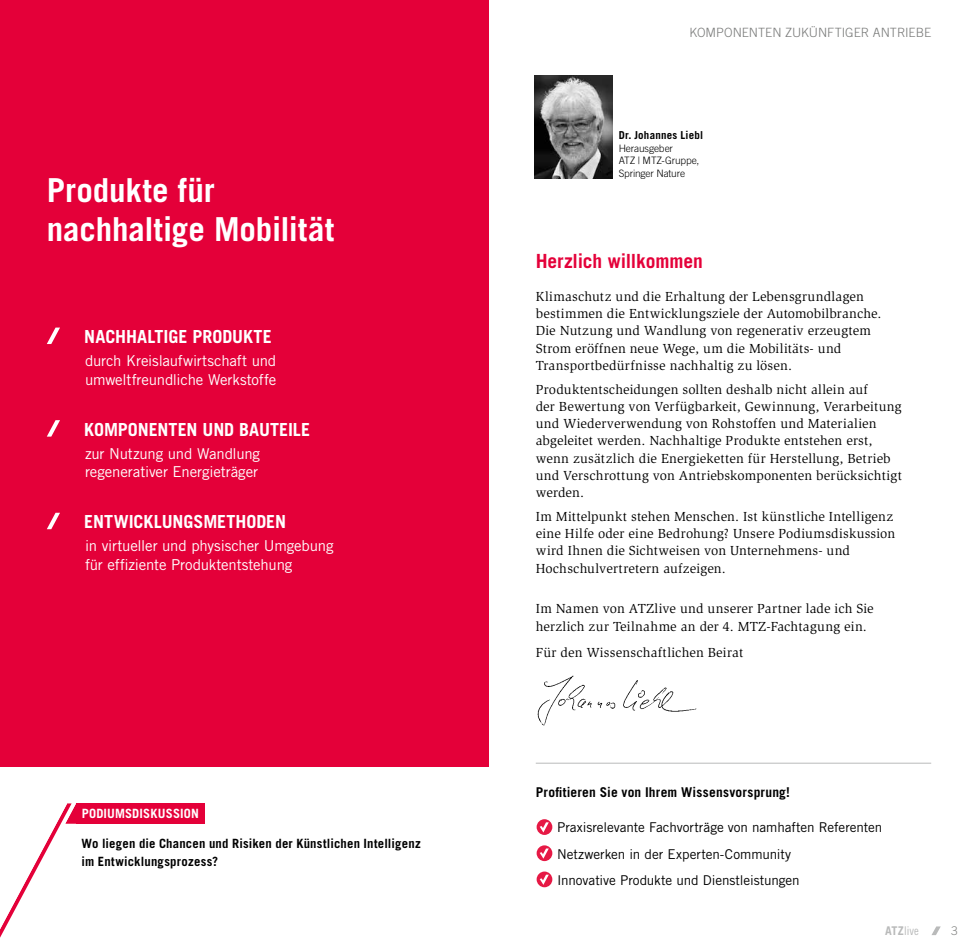
<style>
.page{position:relative;width:978px;height:949px;background:#fff}
.page>*{position:absolute;margin:0;border:0;box-sizing:border-box;transform-origin:0 0}
.t1{font:700 33px/39.6px "Trade Gothic LT Std";color:#fff}
.t2{font:700 19.5px "Trade Gothic LT Std";letter-spacing:-.005em;color:#e40039}
.t3{font:700 18px "Trade Gothic LT Std";letter-spacing:-.005em;color:#fff}
.t4{font:15px/18.8px "Trade Gothic LT Std";letter-spacing:-.01em;color:#fff}
.t5{font:13.5px/17.2px "Slimbach Std";letter-spacing:.015em;color:#000}
.t6{font:13.5px/26.5px "Trade Gothic LT Std";letter-spacing:-.005em;color:#000}
.t7{font:700 13.5px "Trade Gothic LT Std";letter-spacing:.015em;color:#000}
.t8{font:700 12.75px/18px "Trade Gothic LT Std";letter-spacing:.015em;color:#000}
.t9{font:300 12.75px "Trade Gothic LT Std";color:#7a7b7a}
.t10{font:700 12.75px "Trade Gothic LT Std";letter-spacing:.01em;color:#fff}
.t11{font:12px "Trade Gothic LT Std Cn 18";color:#b9baba}
.t12{font:300 12px "Trade Gothic LT Std";color:#868786}
.t13{font:700 10.95px "Trade Gothic LT Std";letter-spacing:.02em;color:#000}
.t14{font:300 10.2px/12.8px "Trade Gothic LT Std";letter-spacing:-.01em;color:#000}
.s1{font-family:"Trade Gothic LT Std";font-weight:700}
</style>
<div class="page">
<svg style="left:932px;top:926px;width:9px;height:8px"></svg>
<div style="left:0;top:0;width:489px;height:765px;background:#e40039"></div>
<div style="left:76px;top:803px;width:128px;height:20px;background:#e40039"></div>
<svg style="left:0;top:803px;width:144px;height:135px"></svg>
<hr style="left:536px;top:762px;width:395px;height:1px;background:#b9baba">
<svg style="left:47px;top:327px;width:13px;height:17px"></svg>
<svg style="left:47px;top:420px;width:13px;height:16px"></svg>
<svg style="left:47px;top:512px;width:13px;height:17px"></svg>
<img style="left:537px;top:675px;width:160px;height:51px">
<img style="left:535px;top:75px;width:77px;height:104px">
<div style="left:537px;top:819px;width:15px;height:15px;background:#e61945;border-radius:50%"></div>
<svg style="left:540px;top:822px;width:9px;height:10px"></svg>
<div style="left:537px;top:845px;width:15px;height:15px;background:#e61945;border-radius:50%"></div>
<svg style="left:540px;top:848px;width:9px;height:10px"></svg>
<div style="left:537px;top:871px;width:15px;height:16px;background:#e61945;border-radius:50%"></div>
<svg style="left:540px;top:874px;width:9px;height:10px"></svg>
<h1 class="t1" style="left:47px;top:169px;width:289px">Produkte für nachhaltige Mobilität</h1>
<h3 class="t3" style="left:84px;top:325px;width:189px">NACHHALTIGE PRODUKTE</h3>
<p class="t4" style="left:85px;top:351px;width:193px">durch Kreislaufwirtschaft und umweltfreundliche Werkstoffe</p>
<h3 class="t3" style="left:84px;top:418px;width:227px">KOMPONENTEN UND BAUTEILE</h3>
<p class="t4" style="left:85px;top:443px;width:177px">zur Nutzung und Wandlung regenerativer Energieträger</p>
<h3 class="t3" style="left:84px;top:510px;width:203px">ENTWICKLUNGSMETHODEN</h3>
<p class="t4" style="left:85px;top:536px;width:250px">in virtueller und physischer Umgebung für effiziente Produktentstehung</p>
<p class="t10" style="left:82px;top:805px;width:119px">PODIUMSDISKUSSION</p>
<p class="t8" style="left:82px;top:834px;width:341px">Wo liegen die Chancen und Risiken der Künstlichen Intelligenz im Entwicklungsprozess?</p>
<p class="t9" style="left:689px;top:25px;width:243px">KOMPONENTEN ZUKÜNFTIGER ANTRIEBE</p>
<p class="t13" style="left:619px;top:128px;width:86px">Dr. Johannes Liebl</p>
<p class="t14" style="left:619px;top:141px;width:82px">Herausgeber<br>ATZ | MTZ-Gruppe,<br>Springer Nature</p>
<h2 class="t2" style="left:536px;top:248px;width:169px">Herzlich willkommen</h2>
<p class="t5" style="left:536px;top:287px;width:347px">Klimaschutz und die Erhaltung der Lebensgrundlagen bestimmen die Entwicklungsziele der Automobilbranche.<br>Die Nutzung und Wandlung von regenerativ erzeugtem Strom eröffnen neue Wege, um die Mobilitäts- und Transportbedürfnisse nachhaltig zu lösen.</p>
<p class="t5" style="left:536px;top:380px;width:368px">Produktentscheidungen sollten deshalb nicht allein auf<br>der Bewertung von Verfügbarkeit, Gewinnung, Verarbeitung und Wiederverwendung von Rohstoffen und Materialien abgeleitet werden. Nachhaltige Produkte entstehen erst, wenn zusätzlich die Energieketten für Herstellung, Betrieb und Verschrottung von Antriebskomponenten berücksichtigt werden.</p>
<p class="t5" style="left:536px;top:507px;width:361px">Im Mittelpunkt stehen Menschen. Ist künstliche Intelligenz eine Hilfe oder eine Bedrohung? Unsere Podiumsdiskussion wird Ihnen die Sichtweisen von Unternehmens- und Hochschulvertretern aufzeigen.</p>
<p class="t5" style="left:536px;top:600px;width:339px">Im Namen von ATZlive und unserer Partner lade ich Sie herzlich zur Teilnahme an der 4. MTZ-Fachtagung ein.</p>
<p class="t5" style="left:536px;top:643px;width:209px">Für den Wissenschaftlichen Beirat</p>
<p class="t7" style="left:536px;top:783px;width:256px">Profitieren Sie von Ihrem Wissensvorsprung!</p>
<p class="t6" style="left:557px;top:813px;width:327px">Praxisrelevante Fachvorträge von namhaften Referenten<br>Netzwerken in der Experten-Community<br>Innovative Produkte und Dienstleistungen</p>
<p class="t11" style="left:885px;top:923px;width:35px"><span class="s1">ATZ</span>live</p>
<p class="t12" style="left:951px;top:923px;width:8px">3</p>
</div>
